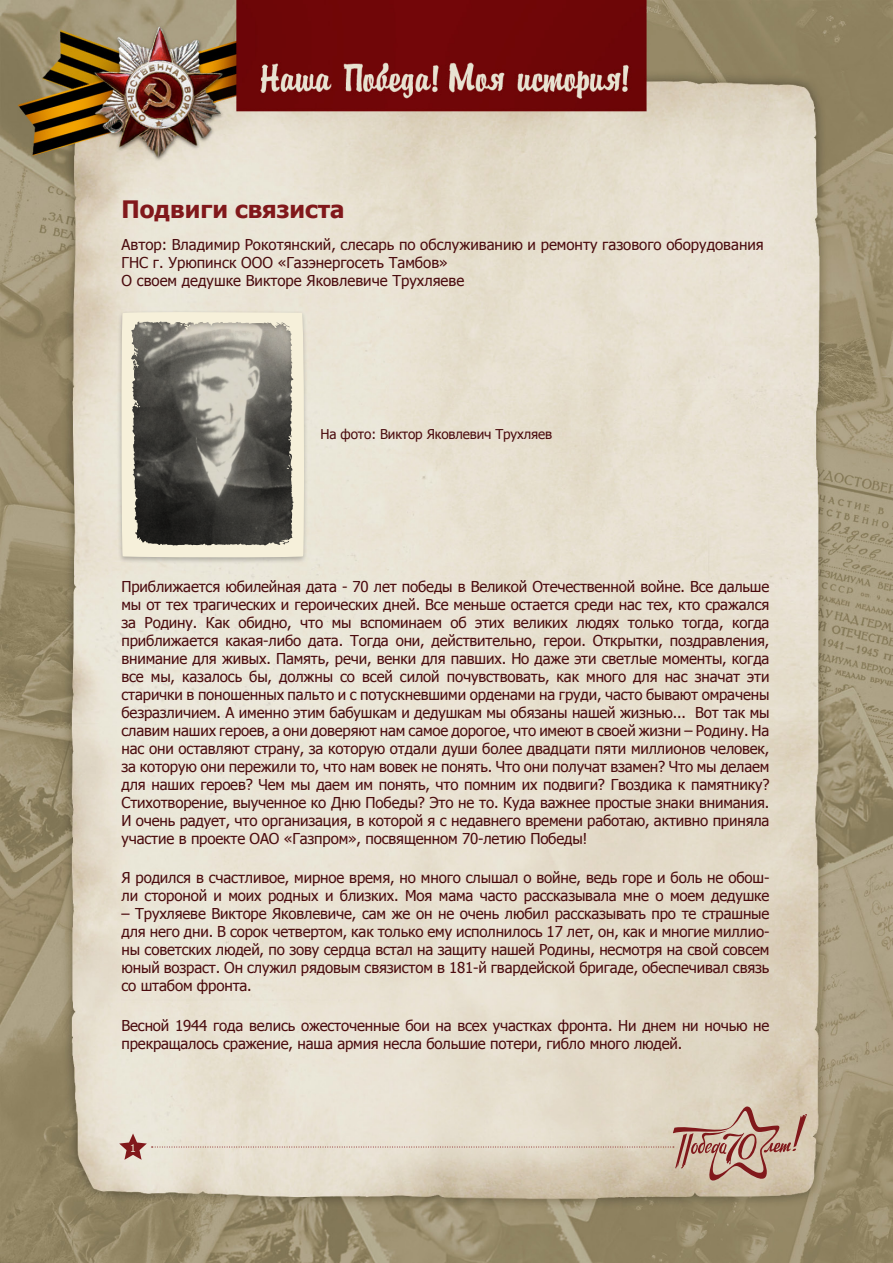
<style>
.page{position:relative;width:893px;height:1263px;background:#fff}
.page>*{position:absolute;margin:0;border:0;box-sizing:border-box;transform-origin:0 0}
.t1{font:700 24px "Tahoma";color:#81181b}
.t2{font:15px/18px "Tahoma";letter-spacing:-.01em;color:#4a0b0e}
.t3{font:13.5px "Tahoma";letter-spacing:-.01em;color:#4a0b0e}
.t4{font:10.5px "Tahoma";color:#edead3}
</style>
<div class="page">
<img style="left:0;top:0;width:893px;height:1263px">
<svg style="left:119px;top:1106px;width:688px;height:83px;background:#ddd0bf"></svg>
<div style="left:116px;top:310px;width:192px;height:254px;background:#000;opacity:.24"></div>
<svg style="left:121px;top:311px;width:184px;height:247px;background:#86837a"></svg>
<h1 class="t1" style="left:122px;top:192px;width:225px">Подвиги связиста</h1>
<p class="t2" style="left:122px;top:235px;width:644px">Автор: Владимир Рокотянский, слесарь по обслуживанию и ремонту газового оборудования<br>ГНС г. Урюпинск ООО «Газэнергосеть Тамбов»<br>О своем дедушке Викторе Яковлевиче Трухляеве</p>
<p class="t3" style="left:321px;top:425px;width:233px">На фото: Виктор Яковлевич Трухляев</p>
<p class="t2" style="left:122px;top:577px;width:649px;text-align:justify">Приближается юбилейная дата - 70 лет победы в Великой Отечественной войне. Все дальше мы от тех трагических и героических дней. Все меньше остается среди нас тех, кто сражался за Родину. Как обидно, что мы вспоминаем об этих великих людях только тогда, когда приближается какая-либо дата. Тогда они, действительно, герои. Открытки, поздравления, внимание для живых. Память, речи, венки для павших. Но даже эти светлые моменты, когда все мы, казалось бы, должны со всей силой почувствовать, как много для нас значат эти старички в поношенных пальто и с потускневшими орденами на груди, часто бывают омрачены безразличием. А именно этим бабушкам и дедушкам мы обязаны нашей жизнью... Вот так мы славим наших героев, а они доверяют нам самое дорогое, что имеют в своей жизни – Родину. На нас они оставляют страну, за которую отдали души более двадцати пяти миллионов человек, за которую они пережили то, что нам вовек не понять. Что они получат взамен? Что мы делаем для наших героев? Чем мы даем им понять, что помним их подвиги? Гвоздика к памятнику?<br>Стихотворение, выученное ко Дню Победы? Это не то. Куда важнее простые знаки внимания.<br>И очень радует, что организация, в которой я с недавнего времени работаю, активно приняла участие в проекте ОАО «Газпром», посвященном 70-летию Победы!</p>
<p class="t2" style="left:122px;top:868px;width:649px">Я родился в счастливое, мирное время, но много слышал о войне, ведь горе и боль не обош&shy;ли стороной и моих родных и близких. Моя мама часто рассказывала мне о моем дедушке</p>
<p class="t2" style="left:122px;top:904px;width:649px;text-align:justify">– Трухляеве Викторе Яковлевиче, сам же он не очень любил рассказывать про те страшные для него дни. В сорок четвертом, как только ему исполнилось 17 лет, он, как и многие миллио&shy;ны советских людей, по зову сердца встал на защиту нашей Родины, несмотря на свой совсем юный возраст. Он служил рядовым связистом в 181-й гвардейской бригаде, обеспечивал связь со штабом фронта.</p>
<p class="t2" style="left:122px;top:1015px;width:649px">Весной 1944 года велись ожесточенные бои на всех участках фронта. Ни днем ни ночью не прекращалось сражение, наша армия несла большие потери, гибло много людей.</p>
<p class="t4" style="left:130px;top:1141px;width:7px">1</p>
</div>
